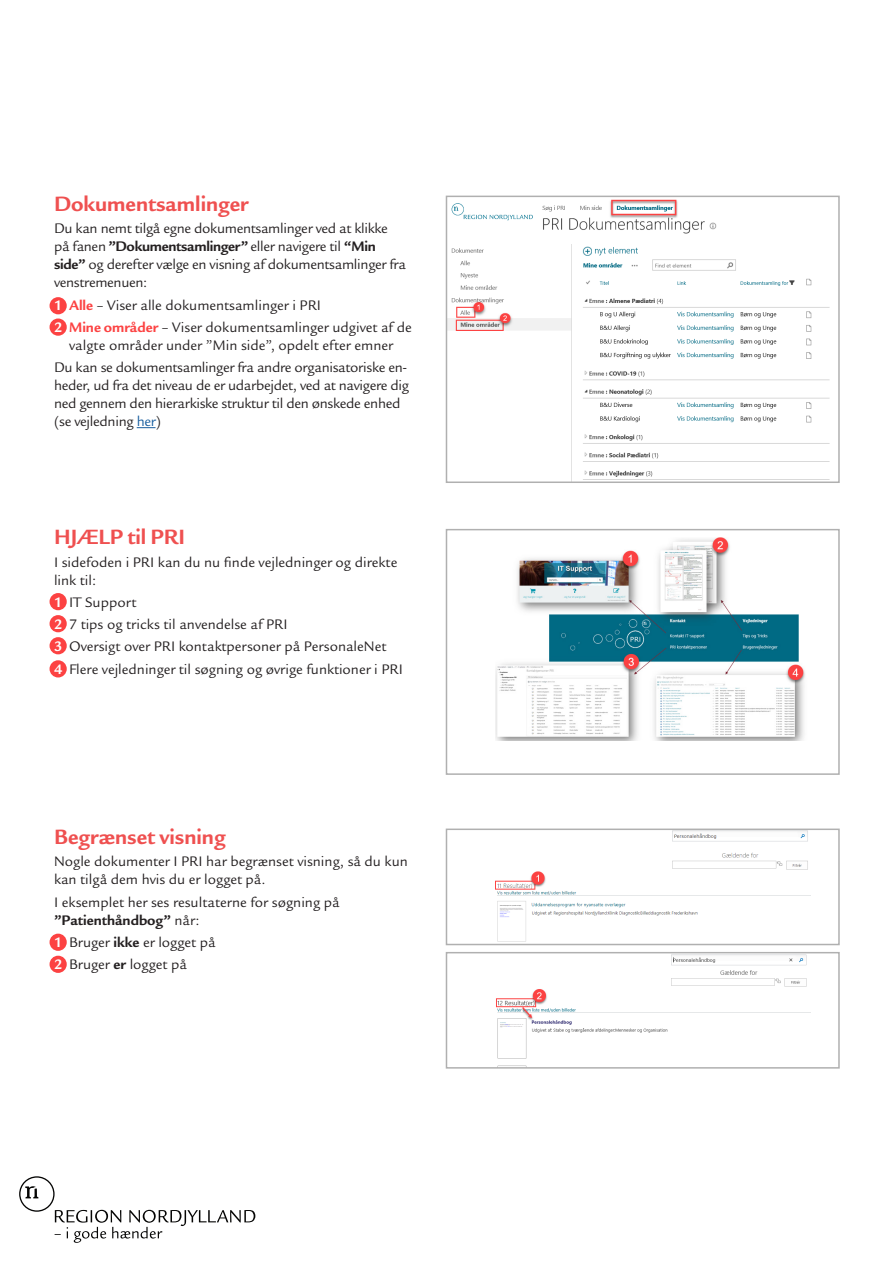
<style>
.page{position:relative;width:893px;height:1263px;background:#fff}
.page>*{position:absolute;margin:0;border:0;box-sizing:border-box;transform-origin:0 0}
.overskrift{font:700 22.5px "Legacy Sans ITC Std";color:#ef5050}
.brødtekst{font:15px/18px "Legacy Sans ITC Std";color:#231f20}
.brødtekst-2{font:15px/18px "Legacy Sans ITC Std";letter-spacing:-.02em;color:#231f20}
.s1{font-weight:700}
.s2{font-weight:700;color:#fff}
.s3{font-weight:700;color:#fc4242}
.s4{color:#175d9e}
</style>
<div class="page">
<svg style="left:19px;top:1176px;width:236px;height:67px"></svg>
<div style="left:50px;top:297px;width:17px;height:17px;background:#fc4242;border-radius:50%"></div>
<div style="left:50px;top:318px;width:17px;height:18px;background:#fc4242;border-radius:50%"></div>
<svg style="left:137px;top:427px;width:19px;height:1px"></svg>
<img style="left:449px;top:199px;width:381px;height:281px">
<div style="left:446px;top:196px;width:394px;height:287px;border:2px solid #b0b0b0"></div>
<div style="left:50px;top:593px;width:17px;height:17px;background:#fc4242;border-radius:50%"></div>
<div style="left:50px;top:615px;width:17px;height:17px;background:#fc4242;border-radius:50%"></div>
<div style="left:50px;top:637px;width:17px;height:17px;background:#fc4242;border-radius:50%"></div>
<div style="left:50px;top:660px;width:17px;height:17px;background:#fc4242;border-radius:50%"></div>
<img style="left:496px;top:537px;width:309px;height:203px">
<div style="left:446px;top:529px;width:394px;height:246px;border:2px solid #b0b0b0"></div>
<div style="left:50px;top:934px;width:17px;height:17px;background:#fc4242;border-radius:50%"></div>
<div style="left:50px;top:956px;width:17px;height:17px;background:#fc4242;border-radius:50%"></div>
<img style="left:496px;top:831px;width:314px;height:111px">
<div style="left:446px;top:828px;width:394px;height:117px;border:2px solid #b0b0b0"></div>
<img style="left:496px;top:955px;width:314px;height:104px">
<div style="left:446px;top:952px;width:394px;height:116px;border:2px solid #b0b0b0"></div>
<p class="overskrift" style="left:54px;top:191px;width:196px">Dokumentsamlinger</p>
<p class="brødtekst-2" style="left:54px;top:220px;width:354px">Du kan nemt tilgå egne dokumentsamlinger ved at klikke på fanen <span class="s1">”Dokumentsamlinger”</span> eller navigere til <span class="s1">“Min side”</span> og derefter vælge en visning af dokumentsamlinger fra venstremenuen:</p>
<p class="brødtekst" style="left:54px;top:296px;width:269px"><span class="s2">1</span> <span class="s3">Alle</span> – Viser alle dokumentsamlinger i PRI</p>
<p class="brødtekst" style="left:54px;top:318px;width:359px;text-align:center"><span class="s2">2</span> <span class="s3">Mine områder</span> – Viser dokumentsamlinger udgivet af de valgte områder under ”Min side”, opdelt efter emner</p>
<p class="brødtekst-2" style="left:54px;top:359px;width:357px">Du kan se dokumentsamlinger fra andre organisatoriske en&shy;heder, ud fra det niveau de er udarbejdet, ved at navigere dig ned gennem den hierarkiske struktur til den ønskede enhed (se vejledning <span class="s4">her</span>)</p>
<p class="overskrift" style="left:54px;top:524px;width:133px">HJÆLP til PRI</p>
<p class="brødtekst" style="left:54px;top:553px;width:345px">I sidefoden i PRI kan du nu finde vejledninger og direkte link til:</p>
<p class="brødtekst" style="left:54px;top:593px;width:84px"><span class="s2">1</span> IT Support</p>
<p class="brødtekst" style="left:54px;top:616px;width:235px"><span class="s2">2</span> 7 tips og tricks til anvendelse af PRI</p>
<p class="brødtekst" style="left:54px;top:638px;width:334px"><span class="s2">3</span> Oversigt over PRI kontaktpersoner på PersonaleNet</p>
<p class="brødtekst" style="left:54px;top:660px;width:350px"><span class="s2">4</span> Flere vejledninger til søgning og øvrige funktioner i PRI</p>
<p class="overskrift" style="left:54px;top:824px;width:173px">Begrænset visning</p>
<p class="brødtekst" style="left:54px;top:853px;width:355px">Nogle dokumenter I PRI har begrænset visning, så du kun kan tilgå dem hvis du er logget på.</p>
<p class="brødtekst" style="left:54px;top:893px;width:287px">I eksemplet her ses resultaterne for søgning på <span class="s1">”Patienthåndbog”</span> når:</p>
<p class="brødtekst" style="left:54px;top:933px;width:163px"><span class="s2">1</span> Bruger <span class="s1">ikke</span> er logget på</p>
<p class="brødtekst" style="left:54px;top:955px;width:134px"><span class="s2">2</span> Bruger <span class="s1">er</span> logget på</p>
</div>
